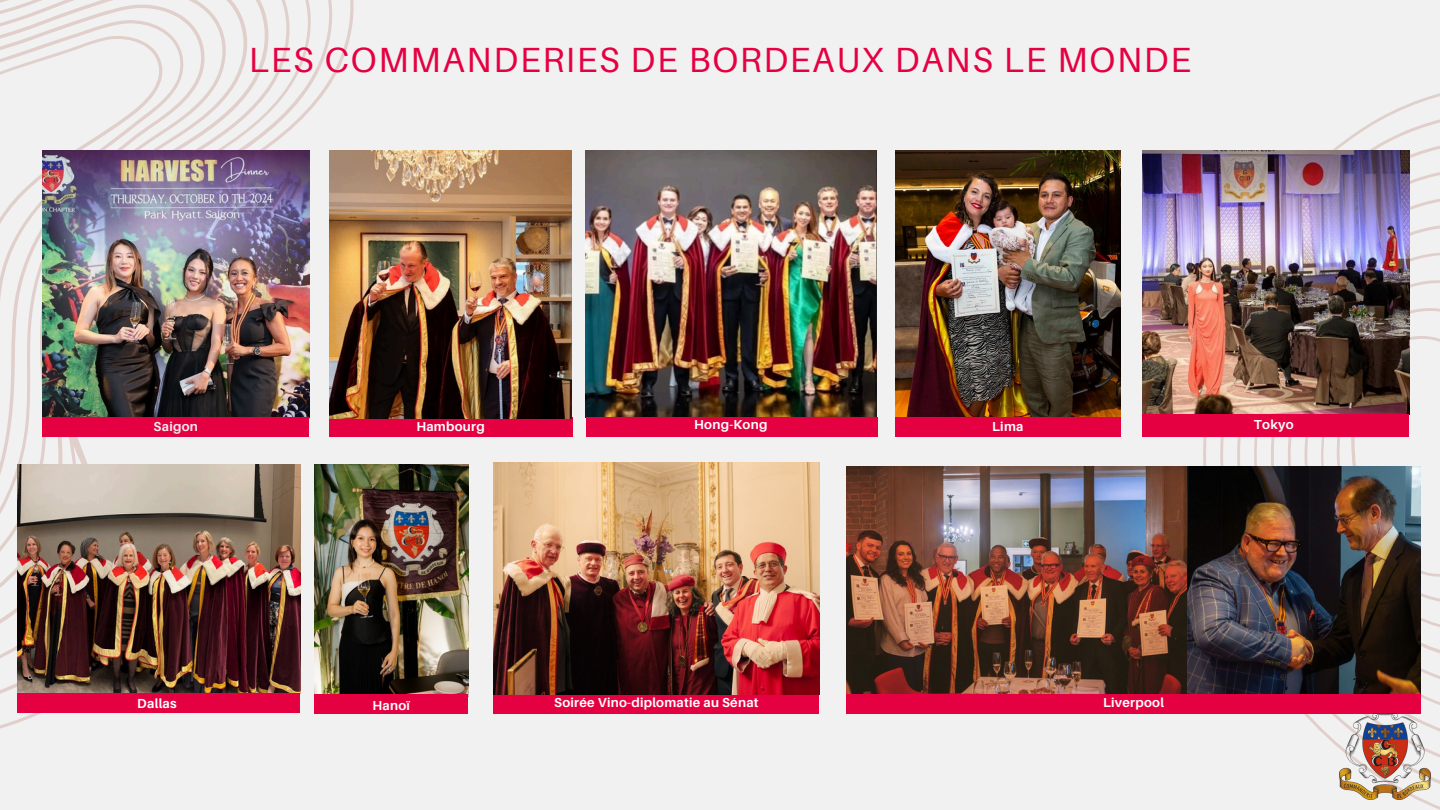
<style>
.page{position:relative;width:1440px;height:810px;background:#f1f1f1}
.page>*{position:absolute;margin:0;border:0;box-sizing:border-box;transform-origin:0 0}
.t1{font:35px "Aileron";letter-spacing:.05em;color:#e50042}
.t2{font:700 13.1px "Aileron";letter-spacing:.02em;color:#fff}
.t3{font:700 13px "Aileron";letter-spacing:.02em;color:#fff}
.t4{font:700 13px "Aileron";letter-spacing:.02em;color:#f1efed}
</style>
<div class="page">
<div style="left:494px;top:694px;width:325px;height:20px;background:#e50042"></div>
<svg style="left:0;top:0;width:438px;height:729px"></svg>
<img style="left:42px;top:150px;width:267px;height:268px">
<img style="left:586px;top:151px;width:291px;height:267px">
<img style="left:895px;top:151px;width:187px;height:266px">
<img style="left:314px;top:465px;width:154px;height:229px">
<svg style="left:1082px;top:93px;width:358px;height:717px"></svg>
<img style="left:1143px;top:151px;width:266px;height:263px">
<div style="left:42px;top:418px;width:267px;height:19px;background:#e50042"></div>
<img style="left:17px;top:465px;width:283px;height:228px">
<div style="left:17px;top:693px;width:283px;height:19px;background:#e50042"></div>
<div style="left:895px;top:417px;width:226px;height:19px;background:#e50042"></div>
<div style="left:314px;top:694px;width:154px;height:20px;background:#e50042"></div>
<div style="left:329px;top:418px;width:243px;height:19px;background:#e50042"></div>
<div style="left:586px;top:418px;width:291px;height:19px;background:#e50042"></div>
<div style="left:1143px;top:414px;width:266px;height:23px;background:#e50042"></div>
<img style="left:846px;top:467px;width:341px;height:227px">
<img style="left:1187px;top:467px;width:234px;height:227px">
<div style="left:846px;top:694px;width:575px;height:20px;background:#e50042"></div>
<img style="left:1339px;top:714px;width:91px;height:86px">
<img style="left:494px;top:462px;width:325px;height:233px">
<img style="left:329px;top:150px;width:243px;height:269px">
<h1 class="t1" style="left:249px;top:39px;width:944px">LES COMMANDERIES DE BORDEAUX DANS LE MONDE</h1>
<p class="t3" style="left:694px;top:417px;width:75px">Hong-Kong</p>
<p class="t3" style="left:1254px;top:416px;width:41px">Tokyo</p>
<p class="t4" style="left:154px;top:418px;width:46px">Saigon</p>
<p class="t3" style="left:416px;top:418px;width:70px">Hambourg</p>
<p class="t3" style="left:992px;top:418px;width:33px">Lima</p>
<p class="t2" style="left:137px;top:695px;width:41px">Dallas</p>
<p class="t3" style="left:372px;top:698px;width:39px">Hanoï</p>
<p class="t3" style="left:554px;top:695px;width:206px">Soirée Vino-diplomatie au Sénat</p>
<p class="t3" style="left:1103px;top:695px;width:63px">Liverpool</p>
</div>
